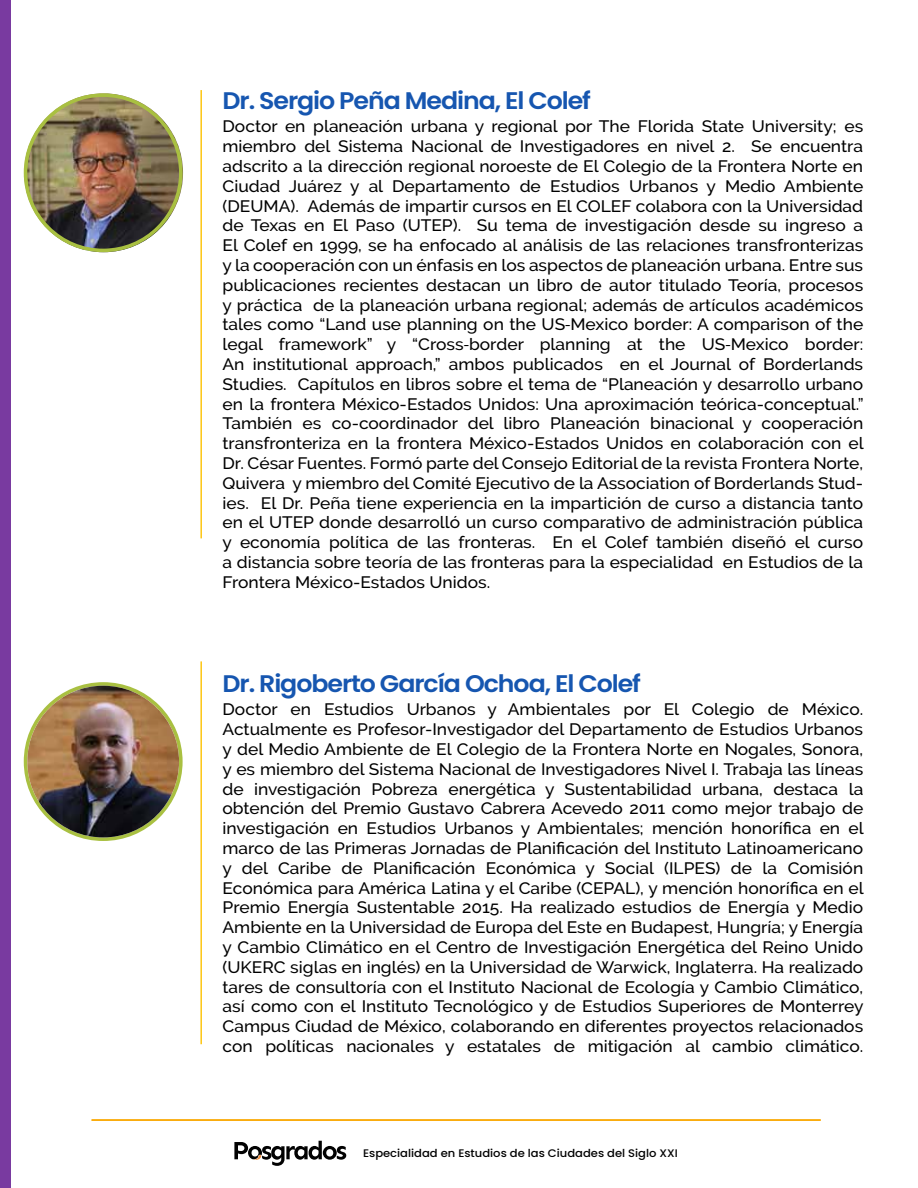
<style>
.page{position:relative;width:918px;height:1188px;background:#fff}
.page>*{position:absolute;margin:0;border:0;box-sizing:border-box;transform-origin:0 0}
.t1{font:600 24px "Poppins";letter-spacing:-.04em;color:#1656b0;scale:1.05 1}
.t2{font:500 16.5px/19.8px "Raleway";color:#000;text-align:justify;scale:1.05 1}
.t3{font:500 10.95px "Poppins";color:#020202;scale:1.05 1}
.s1{font-family:"Myriad Pro";font-weight:400}
</style>
<div class="page">
<hr style="left:200px;top:90px;width:2px;height:448px;background:#fdc613">
<hr style="left:200px;top:661px;width:2px;height:383px;background:#fdc613">
<div style="left:0;top:0;width:11px;height:1188px;background:#793aa0"></div>
<hr style="left:92px;top:1119px;width:729px;height:2px;background:#faaa08">
<svg style="left:234px;top:1141px;width:112px;height:25px"></svg>
<svg style="left:24px;top:682px;width:159px;height:159px"></svg>
<img style="left:24px;top:93px;width:159px;height:159px">
<img style="left:27px;top:686px;width:152px;height:151px;border-radius:76px">
<h1 class="t1" style="left:223px;top:87px;width:352px">Dr. Sergio Peña Medina, El Colef</h1>
<p class="t2" style="left:223px;top:117px;width:612px">Doctor en planeación urbana y regional por The Florida State University; es miembro del Sistema Nacional de Investigadores en nivel 2. Se encuentra adscrito a la dirección regional noroeste de El Colegio de la Frontera Norte en Ciudad Juárez y al Departamento de Estudios Urbanos y Medio Ambiente (DEUMA). Además de impartir cursos en El COLEF colabora con la Universidad de Texas en El Paso (UTEP). Su tema de investigación desde su ingreso a El Colef en 1999, se ha enfocado al análisis de las relaciones transfronterizas y la cooperación con un énfasis en los aspectos de planeación urbana. Entre sus publicaciones recientes destacan un libro de autor titulado Teoría, procesos y práctica de la planeación urbana regional; además de artículos académicos tales como “Land use planning on the US<span class="s1">‐</span>Mexico border: A comparison of the legal framework” y “Cross<span class="s1">‐</span>border planning at the US<span class="s1">‐</span>Mexico border:<br>An institutional approach,” ambos publicados en el Journal of Borderlands Studies. Capítulos en libros sobre el tema de “Planeación y desarrollo urbano en la frontera México-Estados Unidos: Una aproximación teórica-conceptual.” También es co-coordinador del libro Planeación binacional y cooperación transfronteriza en la frontera México-Estados Unidos en colaboración con el Dr. César Fuentes. Formó parte del Consejo Editorial de la revista Frontera Norte, Quivera y miembro del Comité Ejecutivo de la Association of Borderlands Stud&shy;ies. El Dr. Peña tiene experiencia en la impartición de curso a distancia tanto en el UTEP donde desarrolló un curso comparativo de administración pública y economía política de las fronteras. En el Colef también diseñó el curso a distancia sobre teoría de las fronteras para la especialidad en Estudios de la Frontera México-Estados Unidos.</p>
<h1 class="t1" style="left:223px;top:670px;width:400px">Dr. Rigoberto García Ochoa, El Colef</h1>
<p class="t2" style="left:223px;top:700px;width:612px">Doctor en Estudios Urbanos y Ambientales por El Colegio de México.<br>Actualmente es Profesor-Investigador del Departamento de Estudios Urbanos y del Medio Ambiente de El Colegio de la Frontera Norte en Nogales, Sonora, y es miembro del Sistema Nacional de Investigadores Nivel I. Trabaja las líneas de investigación Pobreza energética y Sustentabilidad urbana, destaca la obtención del Premio Gustavo Cabrera Acevedo 2011 como mejor trabajo de investigación en Estudios Urbanos y Ambientales; mención honorífica en el marco de las Primeras Jornadas de Planificación del Instituto Latinoamericano y del Caribe de Planificación Económica y Social (ILPES) de la Comisión Económica para América Latina y el Caribe (CEPAL), y mención honorífica en el Premio Energía Sustentable 2015. Ha realizado estudios de Energía y Medio Ambiente en la Universidad de Europa del Este en Budapest, Hungría; y Energía y Cambio Climático en el Centro de Investigación Energética del Reino Unido (UKERC siglas en inglés) en la Universidad de Warwick, Inglaterra. Ha realizado tares de consultoría con el Instituto Nacional de Ecología y Cambio Climático, así como con el Instituto Tecnológico y de Estudios Superiores de Monterrey Campus Ciudad de México, colaborando en diferentes proyectos relacionados con políticas nacionales y estatales de mitigación al cambio climático.</p>
<p class="t3" style="left:363px;top:1146px;width:301px">Especialidad en Estudios de las Ciudades del Siglo XXI</p>
</div>
